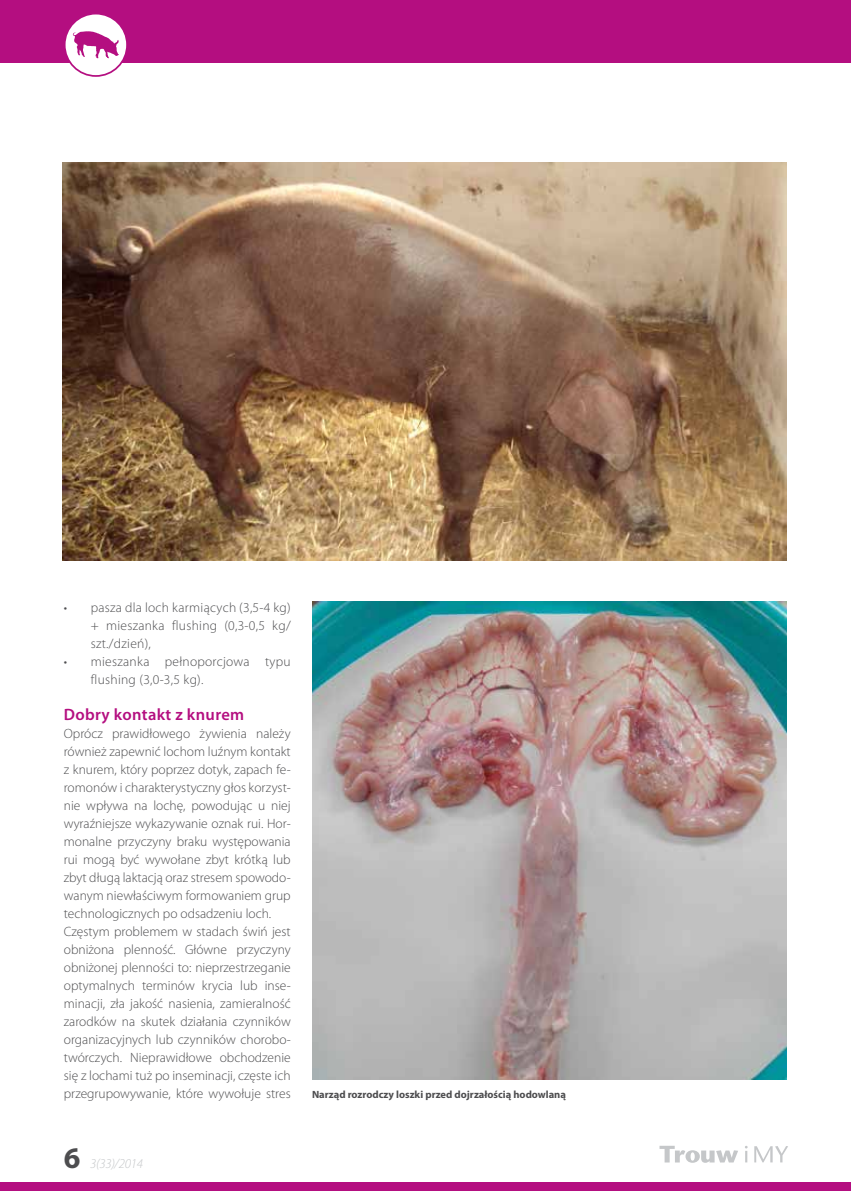
<style>
.page{position:relative;width:851px;height:1191px;background:#fff}
.page>*{position:absolute;margin:0;border:0;box-sizing:border-box;transform-origin:0 0}
.t1{font:600 16.5px "Myriad Pro";letter-spacing:.02em;color:#b40e80}
.t2{font:300 13.5px/18px "Myriad Pro";color:#4d4d4f;text-align:justify}
.t3{font:300 13.5px/18px "Myriad Pro";letter-spacing:.02em;color:#4d4d4f}
.t4{font:italic 300 13.5px "Myriad Pro";letter-spacing:-.02em;color:#c5c7c9}
.t5{font:700 10.5px "Myriad Pro";color:#4d4d4f}
.s1{font-weight:700;font-style:normal;font-size:30px;color:#4d4d4f}
</style>
<div class="page">
<svg style="left:745px;top:1146px;width:2px;height:16px"></svg>
<svg style="left:754px;top:1146px;width:34px;height:16px"></svg>
<svg style="left:659px;top:1145px;width:79px;height:17px"></svg>
<div style="left:0;top:1181px;width:850px;height:10px;background:#b40e80"></div>
<div style="left:0;top:0;width:850px;height:63px;background:#b40e80"></div>
<div style="left:65px;top:14px;width:62px;height:62px;background:#fff;border-radius:50%"></div>
<div style="left:64px;top:13px;width:64px;height:64px;border:2px solid #b40e80;border-radius:50%"></div>
<svg style="left:73px;top:31px;width:46px;height:27px"></svg>
<img style="left:63px;top:162px;width:723px;height:398px">
<img style="left:312px;top:601px;width:474px;height:478px">
<p class="t2" style="left:91px;top:598px;width:201px;text-indent:-27px">• pasza dla loch karmiących (3,5-4 kg) + mieszanka flushing (0,3-0,5 kg/ szt./dzień),</p>
<p class="t3" style="left:91px;top:652px;width:201px;text-indent:-27px">• mieszanka pełnoporcjowa typu flushing (3,0-3,5 kg).</p>
<p class="t1" style="left:64px;top:704px;width:182px">Dobry kontakt z knurem</p>
<p class="t2" style="left:64px;top:724px;width:228px;text-align:left">Oprócz prawidłowego żywienia należy również zapewnić lochom luźnym kontakt z knurem, który poprzez dotyk, zapach fe&shy;romonów i charakterystyczny głos korzyst&shy;nie wpływa na lochę, powodując u niej wyraźniejsze wykazywanie oznak rui. H or&shy;monalne przyczyny braku występowania rui mogą być wywołane zbyt krótką lub zbyt długą laktacją oraz stresem spowodo&shy;wanym niewłaściwym formowaniem grup technologicznych po odsadzeniu loch.<br>Częstym problemem w stadach świń jest obniżona plenność. Główne przyczyny obniżonej plenności to: nieprzestrzeganie optymalnych terminów krycia lub inse&shy;minacji, zła jakość nasienia, zamieralność zarodków na skutek działania czynników organizacyjnych lub czynników chorobo&shy;twórczych. Nieprawidłowe obchodzenie się z lochami tuż po inseminacji, częste ich przegrupowywanie, które wywołuje stres</p>
<p class="t4" style="left:64px;top:1155px;width:81px"><span class="s1">6</span> 3(33)/2014</p>
<p class="t5" style="left:312px;top:1088px;width:255px">Narząd rozrodczy loszki przed dojrzałością hodowlaną</p>
</div>
